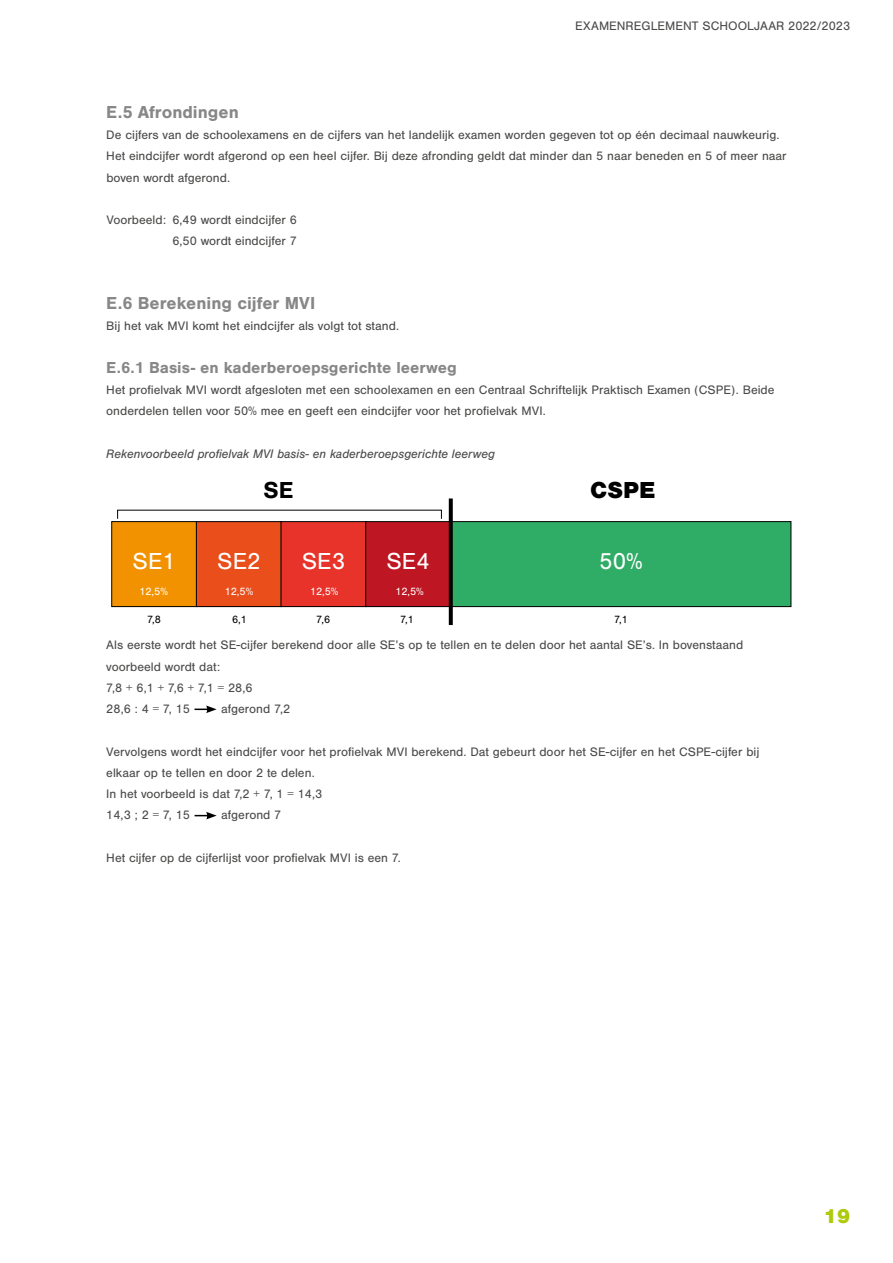
<style>
.page{position:relative;width:893px;height:1263px;background:#fff}
.page>*{position:absolute;margin:0;border:0;box-sizing:border-box;transform-origin:0 0}
.t1{font:24px "Nimbus San";color:#fff}
.t2{font:900 24px "Nimbus San";color:#000}
.t3{font:700 24px "Nimbus San";color:#000}
.t4{font:900 21px "Nimbus San";color:#afca0b}
.t5{font:700 18px "Nimbus San";color:#878787}
.t6{font:700 16.5px "Nimbus San";color:#878787}
.t7{font:12.75px/21.3px "Nimbus San";color:#4a4a49}
.t8{font:italic 12.75px "Nimbus San";color:#4a4a49}
.t9{font:10.95px "Nimbus San";color:#fff}
.t10{font:10.95px "Nimbus San";color:#000}
</style>
<div class="page">
<div style="left:112px;top:522px;width:85px;height:85px;background:#f39200"></div>
<div style="left:111px;top:521px;width:86px;height:86px;border:1px solid #000"></div>
<div style="left:196px;top:522px;width:85px;height:85px;background:#e94e1b"></div>
<div style="left:196px;top:521px;width:86px;height:86px;border:1px solid #000"></div>
<div style="left:281px;top:522px;width:85px;height:85px;background:#e7332a"></div>
<div style="left:281px;top:521px;width:85px;height:86px;border:1px solid #000"></div>
<div style="left:366px;top:522px;width:85px;height:85px;background:#be1622"></div>
<div style="left:365px;top:521px;width:86px;height:86px;border:1px solid #000"></div>
<div style="left:451px;top:522px;width:340px;height:85px;background:#2fac66"></div>
<div style="left:450px;top:521px;width:341px;height:86px;border:1px solid #000"></div>
<svg style="left:449px;top:498px;width:4px;height:127px"></svg>
<svg style="left:195px;top:705px;width:22px;height:8px"></svg>
<svg style="left:195px;top:812px;width:22px;height:7px"></svg>
<p class="t7" style="left:575px;top:15px;width:276px">EXAMENREGLEMENT SCHOOLJAAR 2022/2023</p>
<h3 class="t5" style="left:106px;top:102px;width:134px">E.5 Afrondingen</h3>
<p class="t7" style="left:106px;top:124px;width:682px">De cijfers van de schoolexamens en de cijfers van het landelijk examen worden gegeven tot op één decimaal nauwkeurig.<br>Het eindcijfer wordt afgerond op een heel cijfer. Bij deze afronding geldt dat minder dan 5 naar beneden en 5 of meer naar boven wordt afgerond.</p>
<p class="t7" style="left:106px;top:209px;width:192px;text-align:right">Voorbeeld: 6,49 wordt eindcijfer 6<br>6,50 wordt eindcijfer 7</p>
<h3 class="t5" style="left:106px;top:293px;width:210px">E.6 Berekening cijfer MVI</h3>
<p class="t7" style="left:106px;top:316px;width:294px">Bij het vak MVI komt het eindcijfer als volgt tot stand.</p>
<p class="t6" style="left:106px;top:358px;width:352px">E.6.1 Basis- en kaderberoepsgerichte leerweg</p>
<p class="t7" style="left:106px;top:379px;width:670px">Het profielvak MVI wordt afgesloten met een schoolexamen en een Centraal Schriftelijk Praktisch Examen (CSPE). Beide onderdelen tellen voor 50% mee en geeft een eindcijfer voor het profielvak MVI.</p>
<p class="t8" style="left:106px;top:446px;width:390px">Rekenvoorbeeld profielvak MVI basis- en kaderberoepsgerichte leerweg</p>
<h1 class="t3" style="left:263px;top:477px;width:31px">SE</h1>
<h1 class="t2" style="left:590px;top:476px;width:67px">CSPE</h1>
<h1 class="t1" style="left:133px;top:548px;width:45px">SE1</h1>
<h1 class="t1" style="left:217px;top:548px;width:45px">SE2</h1>
<h1 class="t1" style="left:302px;top:548px;width:45px">SE3</h1>
<h1 class="t1" style="left:387px;top:548px;width:45px">SE4</h1>
<h1 class="t1" style="left:599px;top:548px;width:45px">50%</h1>
<p class="t9" style="left:139px;top:585px;width:30px">12,5%</p>
<p class="t9" style="left:225px;top:585px;width:30px">12,5%</p>
<p class="t9" style="left:310px;top:585px;width:30px">12,5%</p>
<p class="t9" style="left:395px;top:585px;width:30px">12,5%</p>
<p class="t10" style="left:147px;top:613px;width:15px">7,8</p>
<p class="t10" style="left:232px;top:613px;width:17px">6,1</p>
<p class="t10" style="left:316px;top:613px;width:15px">7,6</p>
<p class="t10" style="left:400px;top:613px;width:15px">7,1</p>
<p class="t10" style="left:614px;top:613px;width:15px">7,1</p>
<p class="t7" style="left:106px;top:635px;width:638px">Als eerste wordt het SE-cijfer berekend door alle SE’s op te tellen en te delen door het aantal SE’s. In bovenstaand voorbeeld wordt dat:<br>7,8 + 6,1 + 7,6 + 7,1 = 28,6<br>28,6 : 4 = 7, 15</p>
<p class="t7" style="left:221px;top:698px;width:71px">afgerond 7,2</p>
<p class="t7" style="left:106px;top:741px;width:655px">Vervolgens wordt het eindcijfer voor het profielvak MVI berekend. Dat gebeurt door het SE-cijfer en het CSPE-cijfer bij elkaar op te tellen en door 2 te delen.<br>In het voorbeeld is dat 7,2 + 7, 1 = 14,3<br>14,3 ; 2 = 7, 15</p>
<p class="t7" style="left:221px;top:805px;width:62px">afgerond 7</p>
<p class="t7" style="left:106px;top:847px;width:296px">Het cijfer op de cijferlijst voor profielvak MVI is een 7.</p>
<h2 class="t4" style="left:823px;top:1204px;width:29px">19</h2>
</div>
